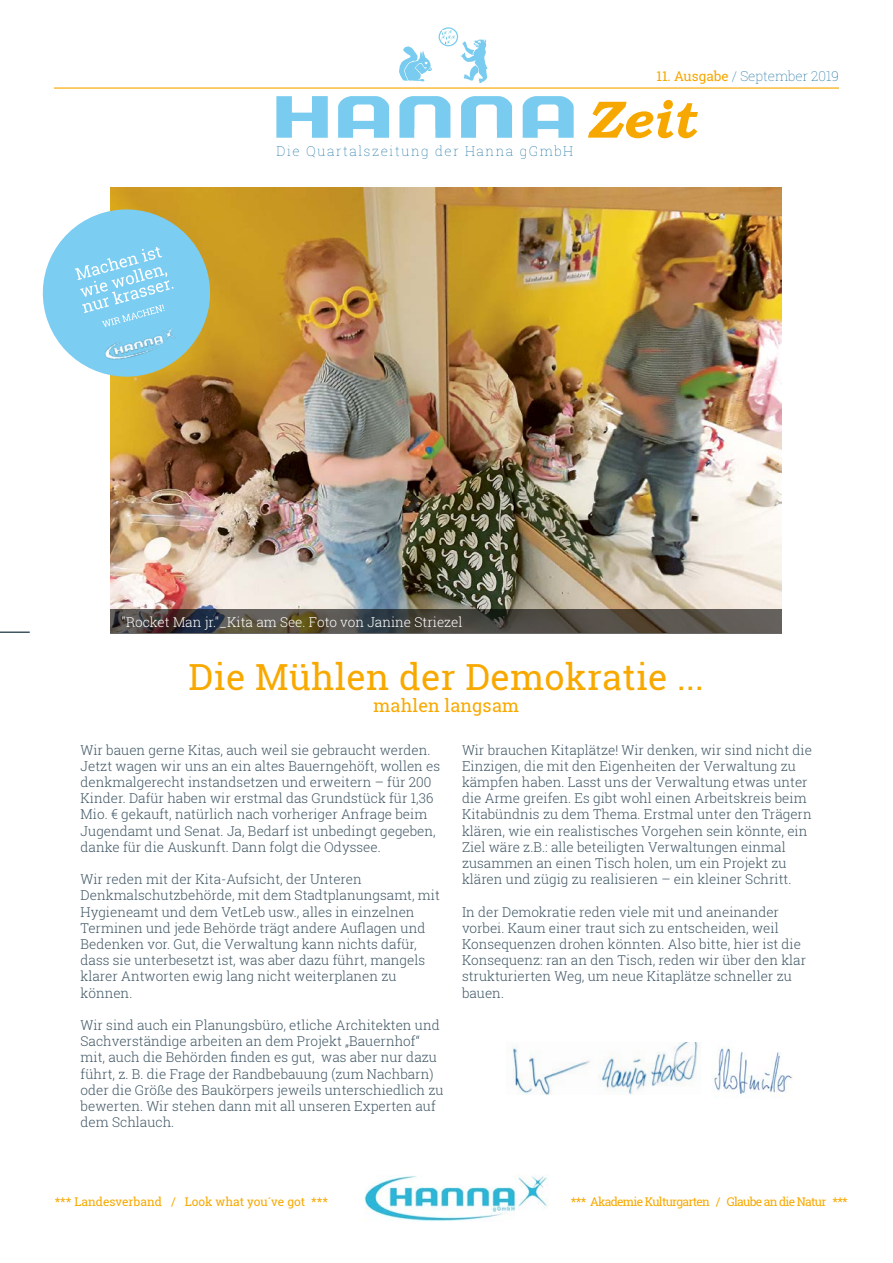
<style>
.page{position:relative;width:893px;height:1263px;background:#fff}
.page>*{position:absolute;margin:0;border:0;box-sizing:border-box;transform-origin:0 0}
.t1{font:italic 700 52.65px "Bookman Old Style";color:#f7a800}
.t2{font:36px "Roboto Slab";letter-spacing:.01em;color:#f8a900}
.t3{font:18px "Roboto Slab";letter-spacing:.01em;color:#f8a900}
.t4{font:300 13.5px/16.2px "Roboto Slab";color:#405765}
.t5{font:300 13.5px "Roboto Slab";color:#fff}
.t6{font:100 13.5px "Roboto Slab";letter-spacing:.115em;color:#05659a}
.t7{font:100 13.5px "Roboto Slab";color:#01649a}
.t8{font:12px "Roboto Slab";letter-spacing:-.06em;color:#f8a900}
.t9{font:12px "Roboto Slab";color:#f8a900}
.s1{font-weight:400;color:#f7a800}
</style>
<div class="page">
<img style="left:111px;top:187px;width:670px;height:422px">
<svg style="left:110px;top:609px;width:672px;height:25px;background:#4f4b45"></svg>
<img style="left:512px;top:1042px;width:186px;height:53px">
<img style="left:714px;top:1047px;width:79px;height:48px">
<svg style="left:399px;top:46px;width:33px;height:35px"></svg>
<div style="left:439px;top:27px;width:19px;height:19px;border:1px solid #79ccef;border-radius:50%"></div>
<svg style="left:441px;top:30px;width:46px;height:53px"></svg>
<hr style="left:54px;top:87px;width:785px;height:2px;background:#f7a800">
<svg style="left:276px;top:96px;width:52px;height:42px"></svg>
<svg style="left:338px;top:96px;width:51px;height:42px"></svg>
<svg style="left:523px;top:96px;width:51px;height:42px"></svg>
<svg style="left:399px;top:96px;width:51px;height:42px"></svg>
<svg style="left:461px;top:96px;width:51px;height:42px"></svg>
<hr style="left:0;top:631px;width:30px;height:2px;background:#415663">
<img style="left:364px;top:1175px;width:185px;height:46px">
<svg style="left:42px;top:200px;width:177px;height:186px;background:#a1caca"></svg>
<p class="t6" style="left:276px;top:142px;width:298px">Die Quartalszeitung der Hanna gGmbH</p>
<p class="t7" style="left:656px;top:67px;width:184px"><span class="s1">11. Ausgabe</span> / September 2019</p>
<h1 class="t1" style="left:586px;top:88px;width:110px">Zeit</h1>
<p class="t5" style="left:121px;top:613px;width:343px">"Rocket Man jr."_Kita am See. Foto von Janine Striezel</p>
<h2 class="t2" style="left:189px;top:652px;width:517px">Die Mühlen der Demokratie ...</h2>
<h3 class="t3" style="left:373px;top:693px;width:147px">mahlen langsam</h3>
<p class="t4" style="left:81px;top:741px;width:361px">Wir bauen gerne Kitas, auch weil sie gebraucht werden.<br>Jetzt wagen wir uns an ein altes Bauerngehöft, wollen es denkmalgerecht instandsetzen und erweitern – für 200<br>Kinder. Dafür haben wir erstmal das Grundstück für 1,36<br>Mio. € gekauft, natürlich nach vorheriger Anfrage beim Jugendamt und Senat. Ja, Bedarf ist unbedingt gegeben, danke für die Auskunft. Dann folgt die Odyssee.</p>
<p class="t4" style="left:81px;top:871px;width:361px">Wir reden mit der Kita-Aufsicht, der Unteren Denkmalschutzbehörde, mit dem Stadtplanungsamt, mit Hygieneamt und dem VetLeb usw., alles in einzelnen Terminen und jede Behörde trägt andere Auflagen und Bedenken vor. Gut, die Verwaltung kann nichts dafür, dass sie unterbesetzt ist, was aber dazu führt, mangels klarer Antworten ewig lang nicht weiterplanen zu können.</p>
<p class="t4" style="left:81px;top:1016px;width:365px">Wir sind auch ein Planungsbüro, etliche Architekten und Sachverständige arbeiten an dem Projekt „Bauernhof“ mit, auch die Behörden finden es gut, was aber nur dazu führt, z. B. die Frage der Randbebauung (zum Nachbarn) oder die Größe des Baukörpers jeweils unterschiedlich zu bewerten. Wir stehen dann mit all unseren Experten auf dem Schlauch.</p>
<p class="t4" style="left:462px;top:741px;width:352px">Wir brauchen Kitaplätze! Wir denken, wir sind nicht die Einzigen, die mit den Eigenheiten der Verwaltung zu kämpfen haben. Lasst uns der Verwaltung etwas unter die Arme greifen. Es gibt wohl einen Arbeitskreis beim Kitabündnis zu dem Thema. Erstmal unter den Trägern klären, wie ein realistisches Vorgehen sein könnte, ein Ziel wäre z.B.: alle beteiligten Verwaltungen einmal zusammen an einen Tisch holen, um ein Projekt zu klären und zügig zu realisieren – ein kleiner Schritt.</p>
<p class="t4" style="left:462px;top:903px;width:346px">In der Demokratie reden viele mit und aneinander vorbei. Kaum einer traut sich zu entscheiden, weil Konsequenzen drohen könnten. Also bitte, hier ist die Konsequenz: ran an den Tisch, reden wir über den klar strukturierten Weg, um neue Kitaplätze schneller zu bauen.</p>
<p class="t9" style="left:55px;top:1193px;width:275px">*** Landesverband / Look what you´ve got ***</p>
<p class="t8" style="left:571px;top:1193px;width:278px">*** Akademie Kulturgarten / Glaube an die Natur ***</p>
</div>
